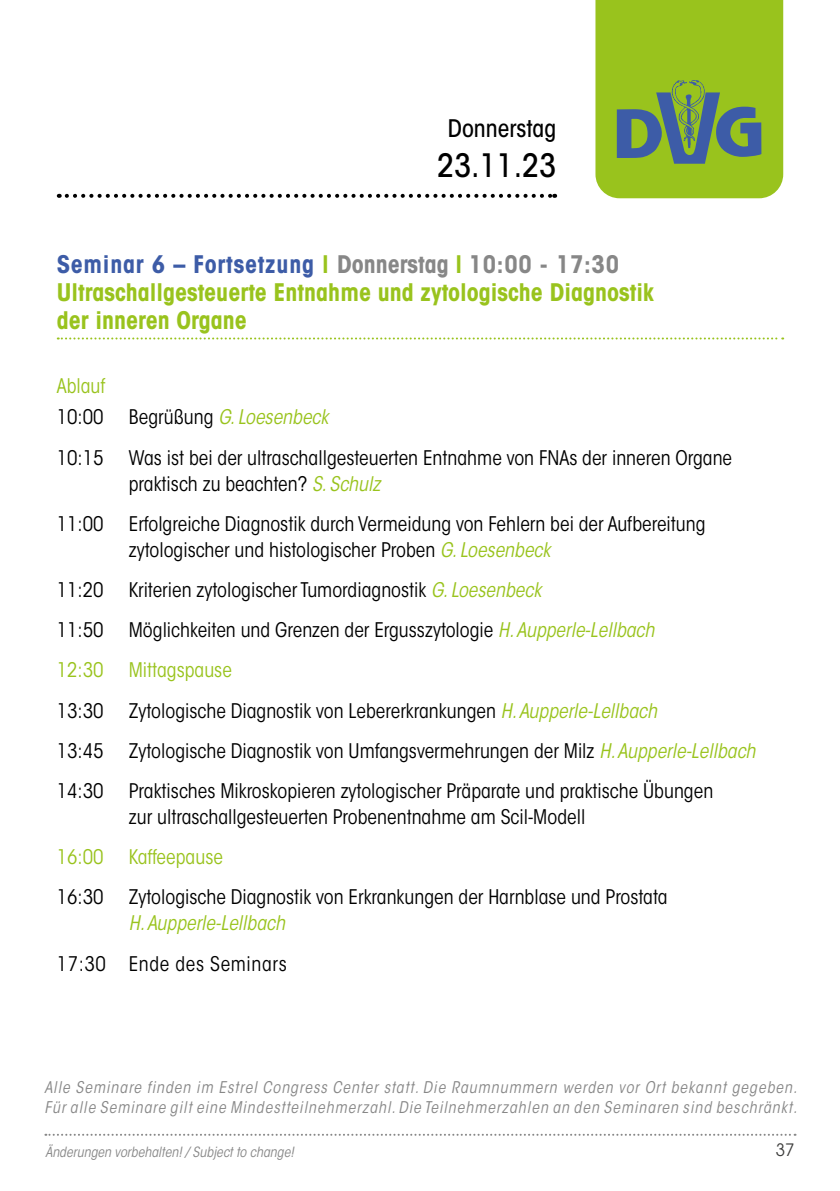
<style>
.page{position:relative;width:840px;height:1191px;background:#fff}
.page>*{position:absolute;margin:0;border:0;box-sizing:border-box;transform-origin:0 0}
.t1{font:500 condensed 32px "ITC Avant Garde Std";color:#000}
.t2{font:700 condensed 24px/28px "ITC Avant Garde Std";color:#99c31d}
.t3{font:500 condensed 24px "ITC Avant Garde Std";color:#000}
.t4{font:condensed 20px/26px "ITC Avant Garde Std";color:#000}
.t5{font:italic condensed 20px "ITC Avant Garde Std";color:#99c31d}
.t6{font:condensed 20px "ITC Avant Garde Std";color:#99c31d}
.t7{font:condensed 20px "ITC Avant Garde Std";letter-spacing:.03em;color:#000}
.t8{font:17px "ITC Avant Garde Std";color:#3c3c3b}
.t9{font:italic condensed 16px/20px "ITC Avant Garde Std";letter-spacing:.06em;color:#878787}
.t10{font:italic condensed 14px "ITC Avant Garde Std";color:#878787}
.s1{color:#3d5ca7}
.s2{color:#878787}
.s3{font-style:normal;color:#000}
.s4{font-style:italic;color:#99c31d}
</style>
<div class="page">
<svg style="left:45px;top:1133px;width:750px;height:2px"></svg>
<svg style="left:595px;top:0;width:187px;height:198px;background:#8cb433"></svg>
<svg style="left:58px;top:337px;width:724px;height:2px"></svg>
<svg style="left:67px;top:194px;width:488px;height:4px"></svg>
<p class="t3" style="left:447px;top:113px;width:110px">Donnerstag</p>
<h1 class="t1" style="left:437px;top:146px;width:121px">23.11.23</h1>
<p class="t2" style="left:57px;top:250px;width:598px"><span class="s1">Seminar 6 – Fortsetzung</span> l <span class="s2">Donnerstag</span> l <span class="s2">10:00 - 17:30<br></span>Ultraschallgesteuerte Entnahme und zytologische Diagnostik der inneren Organe</p>
<p class="t6" style="left:57px;top:373px;width:50px">Ablauf</p>
<p class="t4" style="left:57px;top:404px;width:48px">10:00</p>
<p class="t5" style="left:129px;top:405px;width:201px"><span class="s3">Begrüßung</span> G. Loesenbeck</p>
<p class="t4" style="left:57px;top:444px;width:48px">10:15</p>
<p class="t4" style="left:129px;top:444px;width:604px">Was ist bei der ultraschallgesteuerten Entnahme von FNAs der inneren Organe praktisch zu beachten? <span class="s4">S. Schulz</span></p>
<p class="t4" style="left:57px;top:510px;width:48px">11:00</p>
<p class="t4" style="left:129px;top:510px;width:578px">Erfolgreiche Diagnostik durch Vermeidung von Fehlern bei der Aufbereitung zytologischer und histologischer Proben <span class="s4">G. Loesenbeck</span></p>
<p class="t4" style="left:57px;top:577px;width:48px">11:20</p>
<p class="t4" style="left:129px;top:577px;width:414px">Kriterien zytologischer Tumordiagnostik <span class="s4">G. Loesenbeck</span></p>
<p class="t4" style="left:57px;top:617px;width:48px">11:50</p>
<p class="t4" style="left:129px;top:617px;width:527px">Möglichkeiten und Grenzen der Ergusszytologie <span class="s4">H. Aupperle-Lellbach</span></p>
<p class="t6" style="left:57px;top:658px;width:48px">12:30</p>
<p class="t6" style="left:129px;top:658px;width:105px">Mittagspause</p>
<p class="t4" style="left:57px;top:697px;width:48px">13:30</p>
<p class="t4" style="left:129px;top:697px;width:529px">Zytologische Diagnostik von Lebererkrankungen <span class="s4">H. Aupperle-Lellbach</span></p>
<p class="t4" style="left:57px;top:737px;width:48px">13:45</p>
<p class="t4" style="left:129px;top:737px;width:628px">Zytologische Diagnostik von Umfangsvermehrungen der Milz <span class="s4">H. Aupperle-Lellbach</span></p>
<p class="t4" style="left:57px;top:778px;width:48px">14:30</p>
<p class="t4" style="left:129px;top:778px;width:585px">Praktisches Mikroskopieren zytologischer Präparate und praktische Übungen zur ultraschallgesteuerten Probenentnahme am Scil-Modell</p>
<p class="t6" style="left:57px;top:845px;width:48px">16:00</p>
<p class="t6" style="left:129px;top:845px;width:96px">Kaffeepause</p>
<p class="t4" style="left:57px;top:884px;width:48px">16:30</p>
<p class="t4" style="left:129px;top:884px;width:540px">Zytologische Diagnostik von Erkrankungen der Harnblase und Prostata</p>
<p class="t5" style="left:129px;top:911px;width:157px">H. Aupperle-Lellbach</p>
<p class="t7" style="left:57px;top:951px;width:231px">17:30 Ende des Seminars</p>
<p class="t9" style="left:44px;top:1078px;width:753px">Alle Seminare finden im Estrel Congress Center statt. Die Raumnummern werden vor Ort bekannt gegeben.<br>Für alle Seminare gilt eine Mindestteilnehmerzahl. Die Teilnehmerzahlen an den Seminaren sind beschränkt.</p>
<p class="t10" style="left:45px;top:1143px;width:250px">Änderungen vorbehalten! / Subject to change!</p>
<p class="t8" style="left:775px;top:1139px;width:20px">37</p>
</div>
